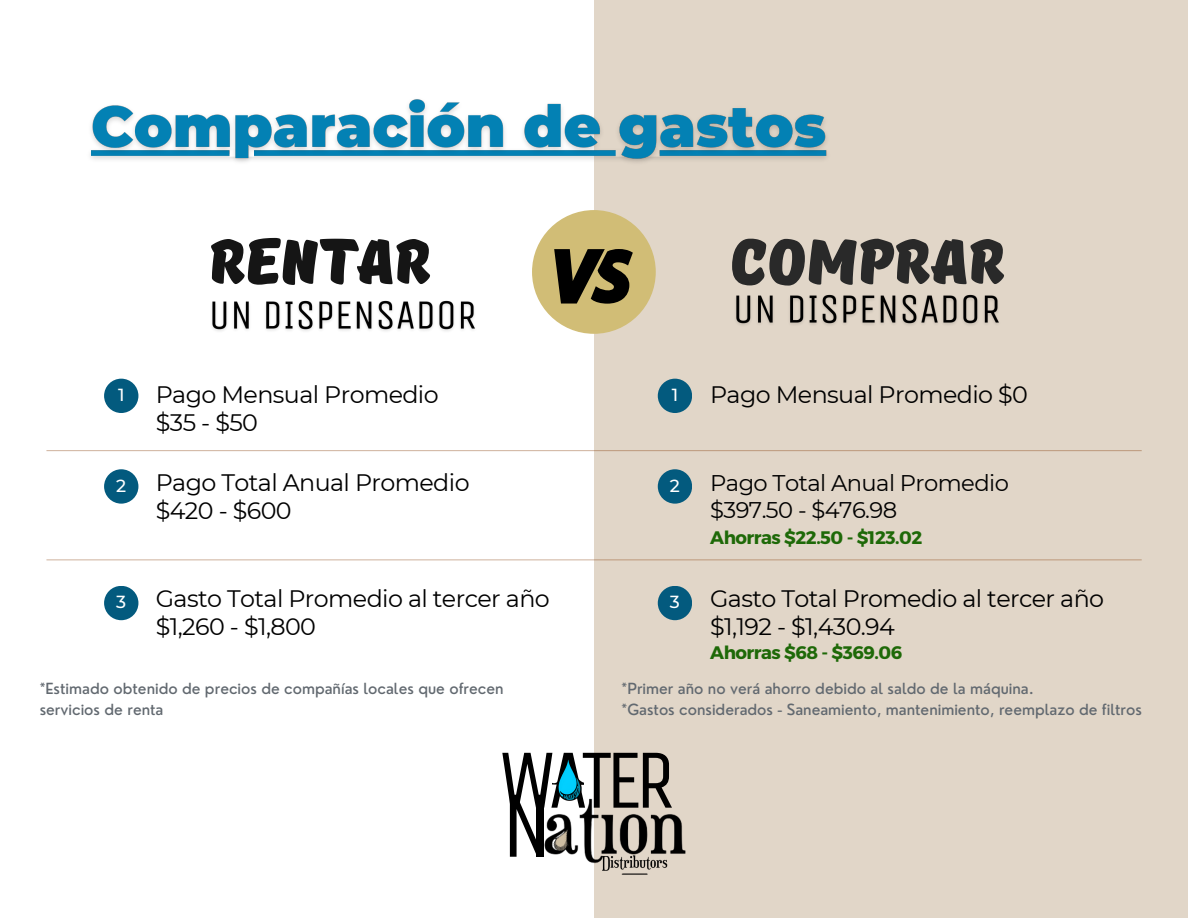
<style>
.page{position:relative;width:1188px;height:918px;background:#fff}
.page>*{position:absolute;margin:0;border:0;box-sizing:border-box;transform-origin:0 0}
.t1{font:95.4px "Unica One";color:#000}
.t2{font:84.45px "Unica One";letter-spacing:-.095em;color:#000}
.t3{font:63.45px "TT Masters DEMO Black";color:#292929}
.t4{font:63.45px "TT Masters DEMO Black";color:#151515}
.t5{font:23.85px/28px "Montserrat";letter-spacing:-.025em;color:#000}
.t6{font:22.65px/27.2px "Montserrat";letter-spacing:-.025em;color:#000}
.t7{font:700 18.15px "Montserrat";letter-spacing:-.025em;color:#1e6908}
.t8{font:500 17.4px "Montserrat";color:#fff}
.t9{font:500 15px/20.2px "Nourd";color:#626970}
</style>
<div class="page">
<div style="left:594px;top:0;width:594px;height:918px;background:#e1d6c8"></div>
<hr style="left:46px;top:450px;width:1096px;height:1px;background:#843a05">
<hr style="left:46px;top:559px;width:1096px;height:1px;background:#843a05">
<div style="left:532px;top:210px;width:124px;height:124px;background:#d1bd76;border-radius:50%"></div>
<svg style="left:554px;top:249px;width:79px;height:55px"></svg>
<div style="left:104px;top:379px;width:34px;height:34px;background:#035a7e;border-radius:50%"></div>
<div style="left:104px;top:586px;width:34px;height:34px;background:#035a7e;border-radius:50%"></div>
<div style="left:104px;top:469px;width:34px;height:35px;background:#035a7e;border-radius:50%"></div>
<div style="left:658px;top:379px;width:34px;height:34px;background:#035a7e;border-radius:50%"></div>
<div style="left:658px;top:586px;width:34px;height:34px;background:#035a7e;border-radius:50%"></div>
<div style="left:658px;top:469px;width:34px;height:35px;background:#035a7e;border-radius:50%"></div>
<img style="left:90px;top:99px;width:737px;height:64px">
<div style="left:536px;top:805px;width:7px;height:52px;background:#000"></div>
<img style="left:544px;top:798px;width:142px;height:66px">
<img style="left:595px;top:853px;width:77px;height:22px">
<img style="left:552px;top:755px;width:32px;height:51px">
<img style="left:548px;top:823px;width:29px;height:34px">
<img style="left:212px;top:300px;width:263px;height:31px">
<img style="left:736px;top:294px;width:263px;height:31px">
<h3 class="t4" style="left:209px;top:227px;width:224px">RENTAR</h3>
<h3 class="t3" style="left:730px;top:227px;width:277px">COMPRAR</h3>
<p class="t8" style="left:118px;top:384px;width:8px">1</p>
<p class="t8" style="left:116px;top:475px;width:12px">2</p>
<h3 class="t5" style="left:156px;top:380px;width:284px">Pago Mensual Promedio $35 - $50</h3>
<h3 class="t5" style="left:156px;top:468px;width:315px">Pago Total Anual Promedio $420 - $600</h3>
<p class="t8" style="left:672px;top:384px;width:8px">1</p>
<p class="t8" style="left:670px;top:475px;width:12px">2</p>
<h3 class="t5" style="left:710px;top:380px;width:319px">Pago Mensual Promedio $0</h3>
<h3 class="t6" style="left:710px;top:469px;width:300px">Pago Total Anual Promedio $397.50 - $476.98</h3>
<p class="t7" style="left:710px;top:526px;width:214px">Ahorras $22.50 - $123.02</p>
<p class="t8" style="left:116px;top:591px;width:11px">3</p>
<h3 class="t5" style="left:156px;top:585px;width:395px">Gasto Total Promedio al tercer año $1,260 - $1,800</h3>
<p class="t8" style="left:670px;top:591px;width:11px">3</p>
<h3 class="t5" style="left:710px;top:585px;width:395px">Gasto Total Promedio al tercer año $1,192 - $1,430.94</h3>
<p class="t9" style="left:40px;top:679px;width:465px">*Estimado obtenido de precios de compañías locales que ofrecen servicios de renta</p>
<p class="t7" style="left:710px;top:641px;width:193px">Ahorras $68 - $369.06</p>
<p class="t9" style="left:622px;top:679px;width:522px">*Primer año no verá ahorro debido al saldo de la máquina.<br>*Gastos considerados - Saneamiento, mantenimiento, reemplazo de filtros</p>
<h2 class="t2" style="left:499px;top:730px;width:178px">WATER</h2>
<h1 class="t1" style="left:500px;top:769px;width:55px">N</h1>
</div>
